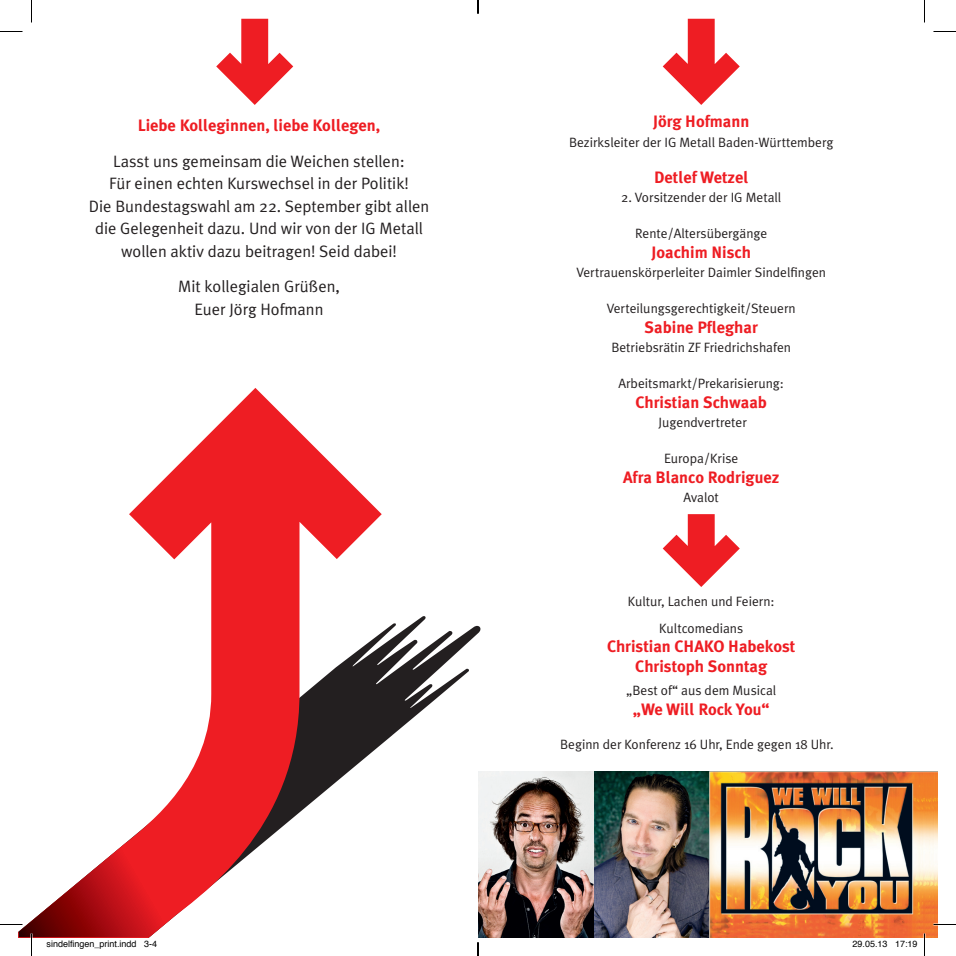
<style>
.page{position:relative;width:956px;height:956px;background:#fff}
.page>*{position:absolute;margin:0;border:0;box-sizing:border-box;transform-origin:0 0}
.t1{font:16.5px/22.5px "Meta Plus Normal";color:#231f20;text-align:center}
.t2{font:700 16.5px/19.5px "Meta Plus";color:#ee1d23;text-align:center}
.t3{font:13.5px/26.7px "Meta Plus Normal";color:#231f20;text-align:center}
.t4{font:9px "Helvetica";color:#000}
</style>
<div class="page">
<svg style="left:663px;top:19px;width:77px;height:86px"></svg>
<svg style="left:216px;top:19px;width:77px;height:86px"></svg>
<svg style="left:663px;top:514px;width:77px;height:73px"></svg>
<svg style="left:382px;top:616px;width:99px;height:128px"></svg>
<svg style="left:127px;top:388px;width:255px;height:530px"></svg>
<img style="left:478px;top:771px;width:459px;height:166px">
<hr style="left:933px;top:923px;width:23px;height:2px;background:#fff">
<hr style="left:923px;top:933px;width:2px;height:23px;background:#fff">
<svg style="left:0;top:31px;width:22px;height:1px"></svg>
<svg style="left:933px;top:31px;width:23px;height:1px"></svg>
<svg style="left:933px;top:924px;width:23px;height:1px"></svg>
<svg style="left:31px;top:0;width:1px;height:23px"></svg>
<svg style="left:924px;top:0;width:1px;height:23px"></svg>
<svg style="left:924px;top:933px;width:1px;height:23px"></svg>
<svg style="left:0;top:842px;width:173px;height:114px"></svg>
<svg style="left:477px;top:0;width:2px;height:14px"></svg>
<svg style="left:477px;top:942px;width:2px;height:14px"></svg>
<p class="t2" style="left:138px;top:116px;width:244px">Liebe Kolleginnen, liebe Kollegen,</p>
<p class="t1" style="left:89px;top:150px;width:342px">Lasst uns gemeinsam die Weichen stellen:<br>Für einen echten Kurswechsel in der Politik!<br>Die Bundestagswahl am 22. September gibt allen die Gelegenheit dazu. Und wir von der IG Metall wollen aktiv dazu beitragen! Seid dabei!</p>
<p class="t1" style="left:178px;top:275px;width:163px">Mit kollegialen Grüßen,<br>Euer Jörg Hofmann</p>
<p class="t2" style="left:653px;top:112px;width:98px">Jörg Hofmann</p>
<p class="t3" style="left:569px;top:129px;width:266px">Bezirksleiter der IG Metall Baden-Württemberg</p>
<p class="t2" style="left:654px;top:167px;width:96px">Detlef Wetzel</p>
<p class="t3" style="left:621px;top:184px;width:162px">2. Vorsitzender der IG Metall</p>
<p class="t3" style="left:635px;top:220px;width:134px">Rente/Altersübergänge</p>
<p class="t2" style="left:651px;top:242px;width:101px">Joachim Nisch</p>
<p class="t3" style="left:576px;top:259px;width:251px">Vertrauenskörperleiter Daimler Sindelfingen</p>
<p class="t3" style="left:607px;top:295px;width:190px">Verteilungsgerechtigkeit/Steuern</p>
<p class="t2" style="left:645px;top:317px;width:115px">Sabine Pfleghar</p>
<p class="t3" style="left:611px;top:334px;width:181px">Betriebsrätin ZF Friedrichshafen</p>
<p class="t3" style="left:618px;top:370px;width:167px">Arbeitsmarkt/Prekarisierung:</p>
<p class="t2" style="left:635px;top:392px;width:133px">Christian Schwaab</p>
<p class="t3" style="left:658px;top:409px;width:90px">Jugendvertreter</p>
<p class="t3" style="left:664px;top:445px;width:76px">Europa/Krise</p>
<p class="t2" style="left:623px;top:467px;width:158px">Afra Blanco Rodriguez</p>
<p class="t3" style="left:683px;top:484px;width:37px">Avalot</p>
<p class="t3" style="left:628px;top:588px;width:148px">Kultur, Lachen und Feiern:<br>Kultcomedians</p>
<p class="t2" style="left:607px;top:636px;width:190px">Christian CHAKO Habekost<br>Christoph Sonntag</p>
<p class="t3" style="left:626px;top:677px;width:152px">„Best of“ aus dem Musical</p>
<p class="t2" style="left:633px;top:699px;width:138px">„We Will Rock You“</p>
<p class="t3" style="left:560px;top:730px;width:275px">Beginn der Konferenz 16 Uhr, Ende gegen 18 Uhr.</p>
<p class="t4" style="left:46px;top:937px;width:112px">sindelfingen_print.indd 3-4</p>
<p class="t4" style="left:852px;top:937px;width:67px">29.05.13 17:19</p>
</div>
